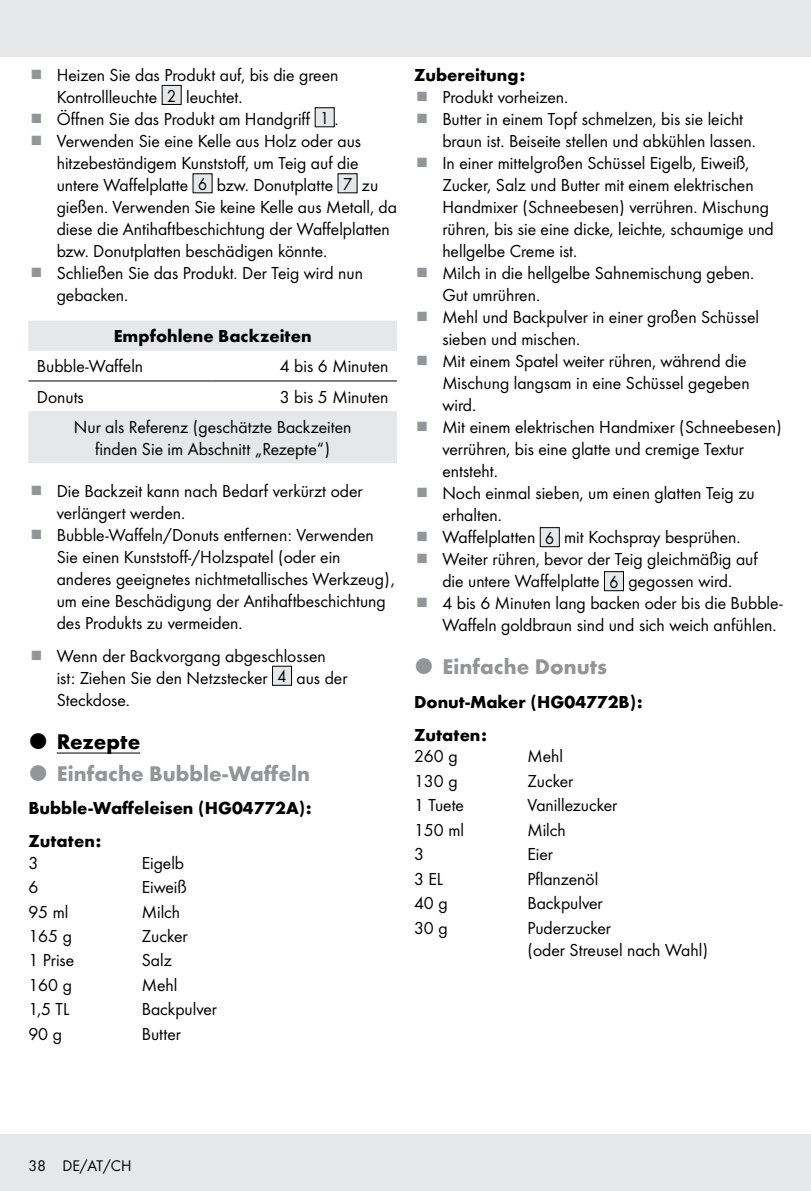
<style>
.page{position:relative;width:811px;height:1191px;background:#fff}
.page>*{position:absolute;margin:0;border:0;box-sizing:border-box;transform-origin:0 0}
.t1{font:700 22px "Futura";color:#939598}
.t2{font:700 22px "Futura";letter-spacing:-.005em;color:#000}
.t3{font:18px/22px "Futura Boo";color:#000}
.t4{font:700 18px/33.4px "Futura";color:#000}
.t5{font:16px "Futura Boo";color:#000}
</style>
<div class="page">
<div style="left:0;top:1134px;width:811px;height:57px;background:#e6e7e8"></div>
<div style="left:0;top:0;width:811px;height:57px;background:#e6e7e8"></div>
<hr style="left:57px;top:752px;width:83px;height:1px;background:#000">
<div style="left:162px;top:85px;width:19px;height:19px;background:#e6e7e8"></div>
<div style="left:162px;top:85px;width:20px;height:20px;border:1px solid #000"></div>
<div style="left:315px;top:108px;width:19px;height:19px;background:#e6e7e8"></div>
<div style="left:315px;top:107px;width:20px;height:20px;border:1px solid #000"></div>
<div style="left:193px;top:174px;width:19px;height:19px;background:#e6e7e8"></div>
<div style="left:338px;top:174px;width:19px;height:19px;background:#e6e7e8"></div>
<svg style="left:28px;top:321px;width:369px;height:142px;fill:#e6e7e8"></svg>
<hr style="left:28px;top:380px;width:185px;height:1px;background:#000">
<hr style="left:213px;top:380px;width:184px;height:1px;background:#000">
<div style="left:272px;top:666px;width:19px;height:19px;background:#e6e7e8"></div>
<div style="left:272px;top:666px;width:20px;height:19px;border:1px solid #000"></div>
<div style="left:540px;top:527px;width:19px;height:19px;background:#e6e7e8"></div>
<div style="left:540px;top:527px;width:20px;height:20px;border:1px solid #000"></div>
<div style="left:604px;top:571px;width:19px;height:19px;background:#e6e7e8"></div>
<div style="left:604px;top:571px;width:20px;height:20px;border:1px solid #000"></div>
<p class="t3" style="left:57px;top:63px;width:342px">Heizen Sie das Produkt auf, bis die green Kontrollleuchte 2 leuchtet.<br>Öffnen Sie das Produkt am Handgriff 1 .<br>Verwenden Sie eine Kelle aus Holz oder aus hitzebeständigem Kunststoff, um Teig auf die untere Waffelplatte 6 bzw. Donutplatte 7 zu gießen. Verwenden Sie keine Kelle aus Metall, da diese die Antihaftbeschichtung der Waffelplatten bzw. Donutplatten beschädigen könnte.<br>Schließen Sie das Produkt. Der Teig wird nun gebacken.</p>
<p class="t4" style="left:114px;top:318px;width:199px">Empfohlene Backzeiten</p>
<p class="t3" style="left:37px;top:354px;width:108px">Bubble-Waffeln</p>
<p class="t3" style="left:280px;top:354px;width:110px">4 bis 6 Minuten</p>
<p class="t3" style="left:37px;top:385px;width:49px">Donuts</p>
<p class="t3" style="left:74px;top:380px;width:316px;line-height:30.2px;text-indent:206px">3 bis 5 Minuten<br>Nur als Referenz (geschätzte Backzeiten</p>
<p class="t3" style="left:95px;top:437px;width:236px">finden Sie im Abschnitt „Rezepte“)</p>
<p class="t3" style="left:57px;top:478px;width:339px">Die Backzeit kann nach Bedarf verkürzt oder verlängert werden.<br>Bubble-Waffeln/Donuts entfernen: Verwenden Sie einen Kunststoff-/Holzspatel (oder ein anderes geeignetes nichtmetallisches Werkzeug), um eine Beschädigung der Antihaftbeschichtung des Produkts zu vermeiden.</p>
<p class="t3" style="left:57px;top:644px;width:292px">Wenn der Backvorgang abgeschlossen ist: Ziehen Sie den Netzstecker 4 aus der<br>Steckdose.</p>
<p class="t2" style="left:57px;top:725px;width:85px">Rezepte</p>
<p class="t1" style="left:57px;top:757px;width:255px">Einfache Bubble-Waffeln</p>
<p class="t4" style="left:28px;top:790px;width:285px">Bubble-Waffeleisen (HG04772A):<br>Zutaten:</p>
<p class="t3" style="left:28px;top:850px;width:11px">3</p>
<p class="t3" style="left:142px;top:850px;width:44px">Eigelb</p>
<p class="t3" style="left:28px;top:875px;width:11px">6</p>
<p class="t3" style="left:142px;top:875px;width:46px">Eiweiß</p>
<p class="t3" style="left:28px;top:899px;width:42px">95 ml</p>
<p class="t3" style="left:142px;top:899px;width:40px">Milch</p>
<p class="t3" style="left:28px;top:924px;width:45px">165 g</p>
<p class="t3" style="left:142px;top:924px;width:47px">Zucker</p>
<p class="t3" style="left:28px;top:948px;width:48px">1 Prise</p>
<p class="t3" style="left:142px;top:948px;width:32px">Salz</p>
<p class="t3" style="left:28px;top:973px;width:45px">160 g</p>
<p class="t3" style="left:142px;top:973px;width:37px">Mehl</p>
<p class="t3" style="left:28px;top:997px;width:42px">1,5 TL</p>
<p class="t3" style="left:142px;top:997px;width:77px">Backpulver</p>
<p class="t3" style="left:28px;top:1022px;width:35px">90 g</p>
<p class="t3" style="left:142px;top:1022px;width:41px">Butter</p>
<p class="t4" style="left:414px;top:57px;width:113px">Zubereitung:</p>
<p class="t3" style="left:442px;top:85px;width:342px">Produkt vorheizen.<br>Butter in einem Topf schmelzen, bis sie leicht braun ist. Beiseite stellen und abkühlen lassen.<br>In einer mittelgroßen Schüssel Eigelb, Eiweiß, Zucker, Salz und Butter mit einem elektrischen Handmixer (Schneebesen) verrühren. Mischung rühren, bis sie eine dicke, leichte, schaumige und hellgelbe Creme ist.<br>Milch in die hellgelbe Sahnemischung geben.<br>Gut umrühren.<br>Mehl und Backpulver in einer großen Schüssel sieben und mischen.<br>Mit einem Spatel weiter rühren, während die Mischung langsam in eine Schüssel gegeben wird.<br>Mit einem elektrischen Handmixer (Schneebesen) verrühren, bis eine glatte und cremige Textur entsteht.<br>Noch einmal sieben, um einen glatten Teig zu erhalten.<br>Waffelplatten 6 mit Kochspray besprühen.<br>Weiter rühren, bevor der Teig gleichmäßig auf die untere Waffelplatte 6 gegossen wird.<br>4 bis 6 Minuten lang backen oder bis die Bubble-Waffeln goldbraun sind und sich weich anfühlen.</p>
<p class="t1" style="left:442px;top:651px;width:166px">Einfache Donuts</p>
<p class="t4" style="left:414px;top:683px;width:230px">Donut-Maker (HG04772B):<br>Zutaten:</p>
<p class="t3" style="left:414px;top:744px;width:45px">260 g</p>
<p class="t3" style="left:527px;top:744px;width:37px">Mehl</p>
<p class="t3" style="left:414px;top:769px;width:45px">130 g</p>
<p class="t3" style="left:527px;top:769px;width:47px">Zucker</p>
<p class="t3" style="left:414px;top:793px;width:52px">1 Tuete</p>
<p class="t3" style="left:527px;top:793px;width:91px">Vanillezucker</p>
<p class="t3" style="left:414px;top:817px;width:52px">150 ml</p>
<p class="t3" style="left:527px;top:817px;width:40px">Milch</p>
<p class="t3" style="left:414px;top:842px;width:11px">3</p>
<p class="t3" style="left:527px;top:842px;width:27px">Eier</p>
<p class="t3" style="left:414px;top:866px;width:31px">3 EL</p>
<p class="t3" style="left:527px;top:866px;width:72px">Pflanzenöl</p>
<p class="t3" style="left:414px;top:891px;width:35px">40 g</p>
<p class="t3" style="left:527px;top:891px;width:77px">Backpulver</p>
<p class="t3" style="left:414px;top:915px;width:35px">30 g</p>
<p class="t3" style="left:527px;top:915px;width:182px">Puderzucker<br>(oder Streusel nach Wahl)</p>
<p class="t5" style="left:28px;top:1155px;width:105px">38 DE/AT/CH</p>
</div>
